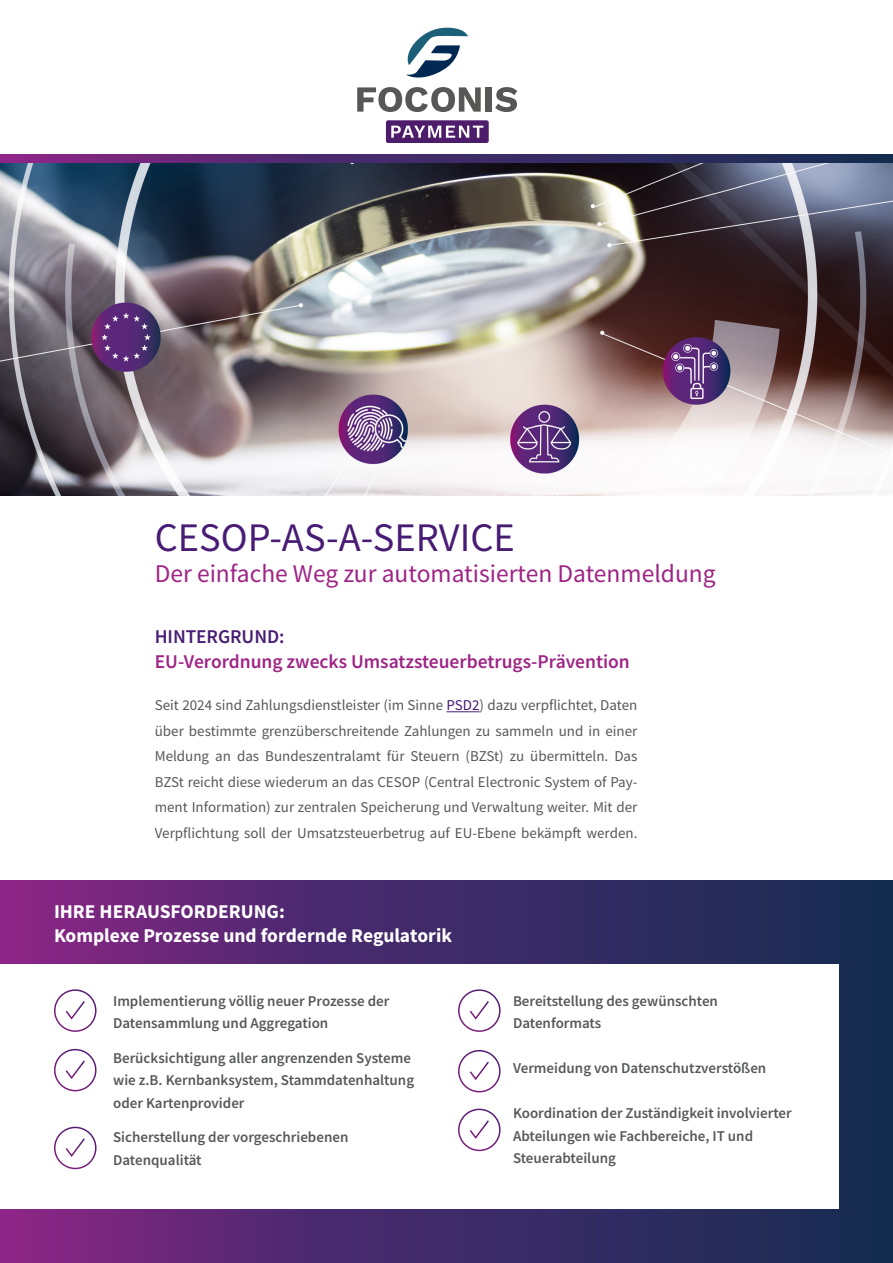
<style>
.page{position:relative;width:893px;height:1263px;background:#fff}
.page>*{position:absolute;margin:0;border:0;box-sizing:border-box;transform-origin:0 0}
.t1{font:40.5px "Source Sans Pro";color:#481c74}
.t2{font:25.5px "Source Sans Pro";color:#9e2485}
.t3{font:700 19.5px "Source Sans Pro";color:#fff}
.GT{font:600 19.5px "Source Sans Pro";color:#9e2485}
.t4{font:600 19.5px "Source Sans Pro";letter-spacing:-.005em;color:#481c74}
.GT-2{font:15px/25.5px "Source Sans Pro";color:#57585a;text-align:justify}
.GT-3{font:600 15px/22.5px "Source Sans Pro";color:#57585a}
.s1{color:#481c74}
</style>
<div class="page">
<svg style="left:0;top:880px;width:893px;height:383px;background:#422b68"></svg>
<hr style="left:446px;top:711px;width:34px;height:1px;background:#481c74">
<div style="left:0;top:965px;width:839px;height:244px;background:#fff"></div>
<div style="left:386px;top:120px;width:103px;height:23px;background:#4d1c6b;border-radius:2px"></div>
<svg style="left:391px;top:126px;width:92px;height:12px"></svg>
<svg style="left:406px;top:28px;width:62px;height:50px"></svg>
<svg style="left:357px;top:87px;width:124px;height:25px"></svg>
<div style="left:486px;top:87px;width:6px;height:25px;background:#575756"></div>
<svg style="left:495px;top:87px;width:22px;height:25px"></svg>
<div style="left:54px;top:989px;width:43px;height:43px;border:2px solid #fff;border-radius:50%"></div>
<svg style="left:65px;top:1001px;width:20px;height:19px"></svg>
<div style="left:458px;top:989px;width:43px;height:43px;border:2px solid #fff;border-radius:50%"></div>
<svg style="left:469px;top:1001px;width:20px;height:19px"></svg>
<div style="left:54px;top:1049px;width:43px;height:42px;border:2px solid #fff;border-radius:50%"></div>
<svg style="left:65px;top:1060px;width:20px;height:19px"></svg>
<div style="left:458px;top:1050px;width:43px;height:42px;border:2px solid #fff;border-radius:50%"></div>
<svg style="left:469px;top:1061px;width:20px;height:19px"></svg>
<div style="left:54px;top:1127px;width:43px;height:42px;border:2px solid #fff;border-radius:50%"></div>
<svg style="left:65px;top:1138px;width:20px;height:19px"></svg>
<div style="left:458px;top:1108px;width:43px;height:43px;border:2px solid #fff;border-radius:50%"></div>
<svg style="left:469px;top:1120px;width:20px;height:19px"></svg>
<svg style="left:0;top:154px;width:893px;height:10px;background:#442c68"></svg>
<img style="left:0;top:164px;width:893px;height:331px">
<h1 class="t1" style="left:155px;top:512px;width:362px">CESOP-AS-A-SERVICE</h1>
<h1 class="t2" style="left:155px;top:557px;width:562px">Der einfache Weg zur automatisierten Datenmeldung</h1>
<h2 class="t4" style="left:155px;top:623px;width:131px">HINTERGRUND:</h2>
<p class="GT" style="left:155px;top:649px;width:477px">EU-Verordnung zwecks Umsatzsteuerbetrugs-Prävention</p>
<p class="GT-2" style="left:155px;top:692px;width:484px">Seit 2024 sind Zahlungsdienstleister (im Sinne <span class="s1">PSD2</span>) dazu verpflichtet, Daten über bestimmte grenzüberschreitende Zahlungen zu sammeln und in einer Meldung an das Bundeszentralamt für Steuern (BZSt) zu übermitteln. Das BZSt reicht diese wiederum an das CESOP (Central Electronic System of Pay&shy;ment Information) zur zentralen Speicherung und Verwaltung weiter. Mit der Verpflichtung soll der Umsatzsteuerbetrug auf EU-Ebene bekämpft werden.</p>
<h2 class="t3" style="left:54px;top:898px;width:232px">IHRE HERAUSFORDERUNG:</h2>
<h2 class="t3" style="left:54px;top:922px;width:400px">Komplexe Prozesse und fordernde Regulatorik</h2>
<p class="GT-3" style="left:113px;top:989px;width:278px">Implementierung völlig neuer Prozesse der<br>Datensammlung und Aggregation</p>
<p class="GT-3" style="left:113px;top:1046px;width:303px">Berücksichtigung aller angrenzenden Systeme wie z.B. Kernbanksystem, Stammdatenhaltung oder Kartenprovider</p>
<p class="GT-3" style="left:113px;top:1126px;width:237px">Sicherstellung der vorgeschriebenen<br>Datenqualität</p>
<p class="GT-3" style="left:513px;top:989px;width:207px">Bereitstellung des gewünschten<br>Datenformats</p>
<p class="GT-3" style="left:513px;top:1057px;width:255px">Vermeidung von Datenschutzverstößen</p>
<p class="GT-3" style="left:513px;top:1102px;width:280px">Koordination der Zuständigkeit involvierter<br>Abteilungen wie Fachbereiche, IT und<br>Steuerabteilung</p>
</div>
